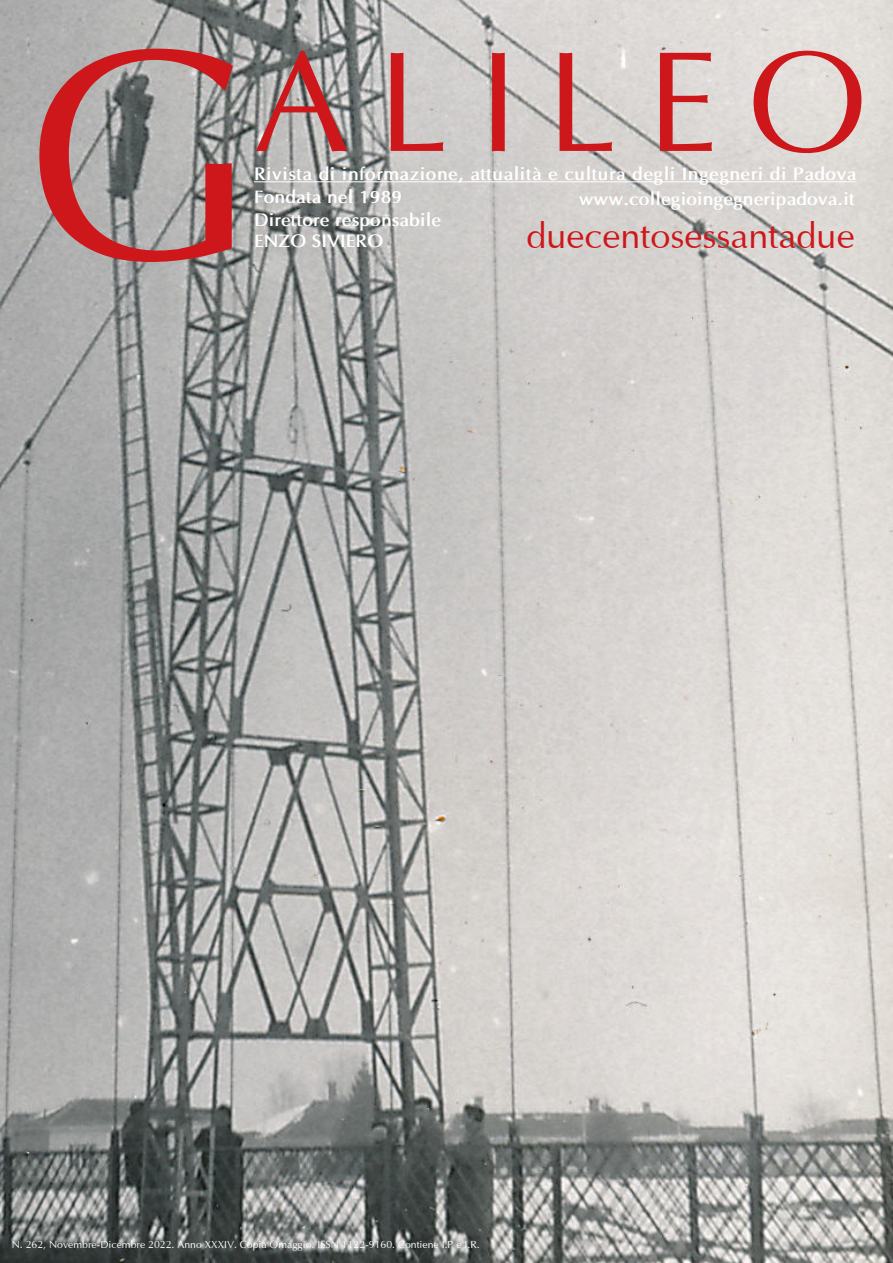
<style>
.page{position:relative;width:893px;height:1263px;background:#fff}
.page>*{position:absolute;margin:0;border:0;box-sizing:border-box;transform-origin:0 0}
.t1{font:300px "Optima";color:#cd171a}
.t2{font:144px "Optima";color:#cd171a}
.t3{font:36px "Optima";color:#cd171a}
.t4{font:700 18px/21.6px "Optima";color:#fff}
.t5{font:700 18px "Optima";letter-spacing:.02em;color:#fff}
.t6{font:10.5px "Optima";color:#fff}
</style>
<div class="page">
<img style="left:0;top:0;width:893px;height:1263px">
<hr style="left:254px;top:181px;width:603px;height:1px;background:#fff">
<svg style="left:443px;top:1230px;width:8px;height:10px"></svg>
<h1 class="t1" style="left:20px;top:33px;width:235px">G</h1>
<h2 class="t2" style="left:254px;top:43px;width:615px">A L I L E O</h2>
<h3 class="t5" style="left:254px;top:166px;width:604px">Rivista di informazione, attualità e cultura degli Ingegneri di Padova</h3>
<h3 class="t4" style="left:254px;top:188px;width:150px">Fondata nel 1989</h3>
<h3 class="t4" style="left:579px;top:190px;width:277px">www.collegioingegneripadova.it</h3>
<h3 class="t4" style="left:254px;top:211px;width:189px">Direttore responsabile<br>ENZO SIVIERO</h3>
<h3 class="t3" style="left:526px;top:221px;width:330px">duecentosessantadue</h3>
<p class="t6" style="left:12px;top:1240px;width:470px">N. 262, Novembre-Dicembre 2022. Anno XXXIV. Copia Omaggio. ISSN 1122-9160. Contiene I.P e I.R.</p>
</div>
